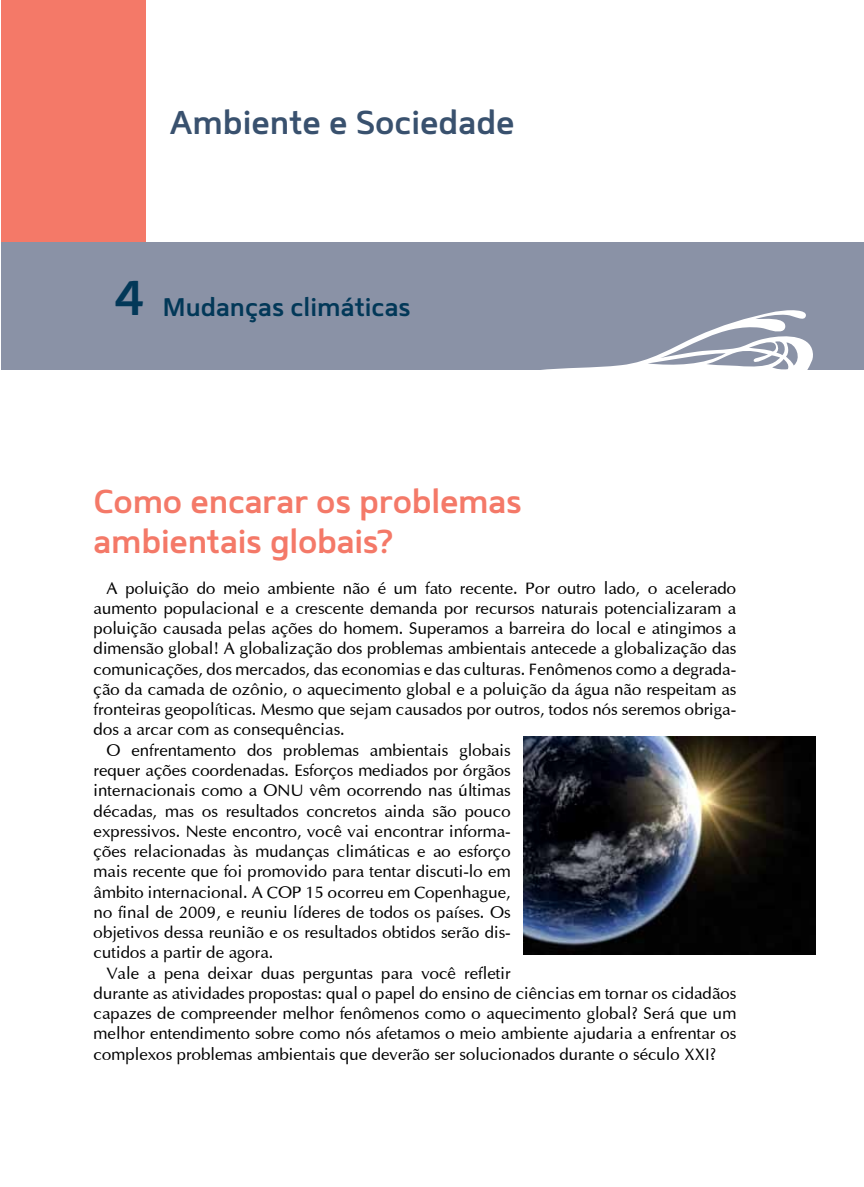
<style>
.page{position:relative;width:864px;height:1187px;background:#fff}
.page>*{position:absolute;margin:0;border:0;box-sizing:border-box;transform-origin:0 0}
.t1{font:600 33px/40.5px "Mentone";letter-spacing:-.01em;color:#f47968}
.t2{font:600 33px "Mentone";color:#39516e}
.t3{font:600 25.5px "Mentone";color:#023858}
.t4{font:16.8px "Optima";color:#000}
.s1{font-size:48.75px}
</style>
<div class="page">
<div style="left:1px;top:0;width:145px;height:291px;background:#f47968"></div>
<div style="left:1px;top:242px;width:862px;height:128px;background:#8a92a6"></div>
<svg style="left:541px;top:310px;width:272px;height:60px"></svg>
<img style="left:523px;top:736px;width:291px;height:218px">
<h1 class="t2" style="left:170px;top:102px;width:346px">Ambiente e Sociedade</h1>
<h2 class="t3" style="left:114px;top:291px;width:298px"><span class="s1">4</span> Mudanças climáticas</h2>
<h1 class="t1" style="left:94px;top:480px;width:429px">Como encarar os problemas ambientais globais?</h1>
<p class="t4" style="left:106px;top:577px;width:631px">A poluição do meio ambiente não é um fato recente. Por outro lado, o acelerado</p>
<p class="t4" style="left:94px;top:598px;width:644px">aumento populacional e a crescente demanda por recursos naturais potencializaram a</p>
<p class="t4" style="left:94px;top:618px;width:644px">poluição causada pelas ações do homem. Superamos a barreira do local e atingimos a</p>
<p class="t4" style="left:94px;top:638px;width:644px">dimensão global! A globalização dos problemas ambientais antecede a globalização das</p>
<p class="t4" style="left:94px;top:658px;width:644px">comunicações, dos mercados, das economias e das culturas. Fenômenos como a degrada-</p>
<p class="t4" style="left:94px;top:679px;width:644px">ção da camada de ozônio, o aquecimento global e a poluição da água não respeitam as</p>
<p class="t4" style="left:94px;top:699px;width:644px">fronteiras geopolíticas. Mesmo que sejam causados por outros, todos nós seremos obriga-</p>
<p class="t4" style="left:94px;top:719px;width:252px">dos a arcar com as consequências.</p>
<p class="t4" style="left:106px;top:739px;width:405px">O enfrentamento dos problemas ambientais globais</p>
<p class="t4" style="left:94px;top:760px;width:418px">requer ações coordenadas. Esforços mediados por órgãos</p>
<p class="t4" style="left:94px;top:780px;width:418px">internacionais como a ONU vêm ocorrendo nas últimas</p>
<p class="t4" style="left:94px;top:800px;width:418px">décadas, mas os resultados concretos ainda são pouco</p>
<p class="t4" style="left:94px;top:820px;width:418px">expressivos. Neste encontro, você vai encontrar informa-</p>
<p class="t4" style="left:94px;top:841px;width:418px">ções relacionadas às mudanças climáticas e ao esforço</p>
<p class="t4" style="left:94px;top:861px;width:418px">mais recente que foi promovido para tentar discuti-lo em</p>
<p class="t4" style="left:94px;top:881px;width:418px">âmbito internacional. A COP 15 ocorreu em Copenhague,</p>
<p class="t4" style="left:94px;top:901px;width:418px">no final de 2009, e reuniu líderes de todos os países. Os</p>
<p class="t4" style="left:94px;top:922px;width:418px">objetivos dessa reunião e os resultados obtidos serão dis-</p>
<p class="t4" style="left:94px;top:942px;width:181px">cutidos a partir de agora.</p>
<p class="t4" style="left:106px;top:962px;width:405px">Vale a pena deixar duas perguntas para você refletir</p>
<p class="t4" style="left:94px;top:982px;width:644px">durante as atividades propostas: qual o papel do ensino de ciências em tornar os cidadãos</p>
<p class="t4" style="left:94px;top:1003px;width:644px">capazes de compreender melhor fenômenos como o aquecimento global? Será que um</p>
<p class="t4" style="left:94px;top:1023px;width:644px">melhor entendimento sobre como nós afetamos o meio ambiente ajudaria a enfrentar os</p>
<p class="t4" style="left:94px;top:1043px;width:623px">complexos problemas ambientais que deverão ser solucionados durante o século XXI?</p>
</div>
